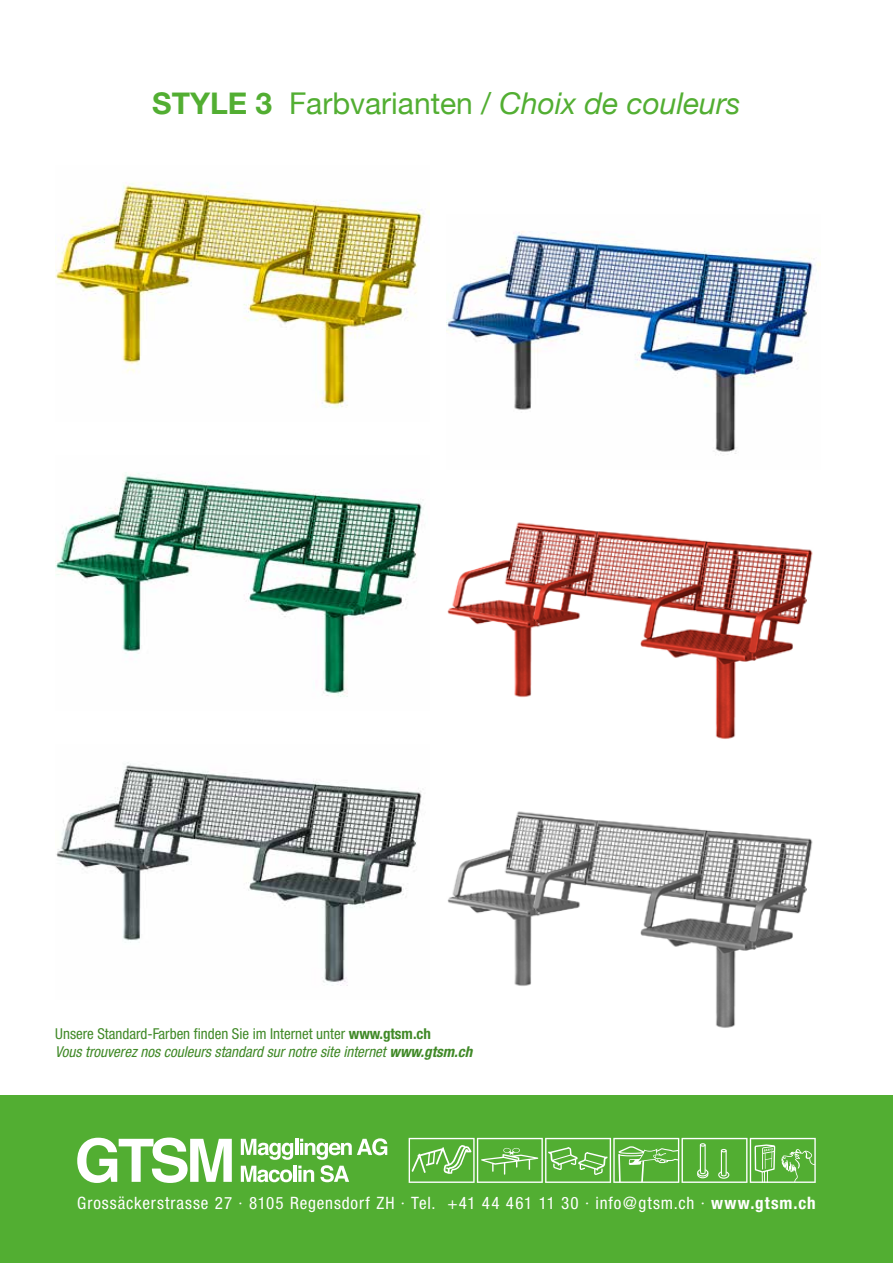
<style>
.page{position:relative;width:893px;height:1263px;background:#fff}
.page>*{position:absolute;margin:0;border:0;box-sizing:border-box;transform-origin:0 0}
.t1{font:italic 30px "Helvetica Neue";color:#52ae32}
.t2{font:condensed 17.1px "Helvetica Neue";letter-spacing:.055em;color:#fff}
.t3{font:italic condensed 15px/18px "Helvetica Neue";color:#408927}
.s1{font-weight:700;font-style:normal}
.s2{font-style:normal}
.s3{font-weight:700}
</style>
<div class="page">
<img style="left:55px;top:182px;width:374px;height:226px">
<img style="left:55px;top:472px;width:368px;height:225px">
<img style="left:56px;top:762px;width:366px;height:224px">
<img style="left:446px;top:231px;width:375px;height:224px">
<img style="left:447px;top:522px;width:366px;height:217px">
<img style="left:447px;top:811px;width:366px;height:217px">
<div style="left:0;top:1095px;width:893px;height:168px;background:#52ae32"></div>
<svg style="left:409px;top:1138px;width:407px;height:45px"></svg>
<svg style="left:77px;top:1137px;width:155px;height:46px"></svg>
<svg style="left:241px;top:1138px;width:146px;height:44px"></svg>
<h1 class="t1" style="left:152px;top:82px;width:590px"><span class="s1">STYLE 3</span> <span class="s2">Farbvarianten /</span> Choix de couleurs</h1>
<p class="t3" style="left:55px;top:1024px;width:418px"><span class="s2">Unsere Standard-Farben finden Sie im Internet unter</span> <span class="s1">www.gtsm.ch<br></span>Vous trouverez nos couleurs standard sur notre site internet <span class="s3">www.gtsm.ch</span></p>
<p class="t2" style="left:77px;top:1193px;width:740px">Grossäckerstrasse 27 · 8105 Regensdorf ZH · Tel. +41 44 461 11 30 · info@gtsm.ch · <span class="s3">www.gtsm.ch</span></p>
</div>
